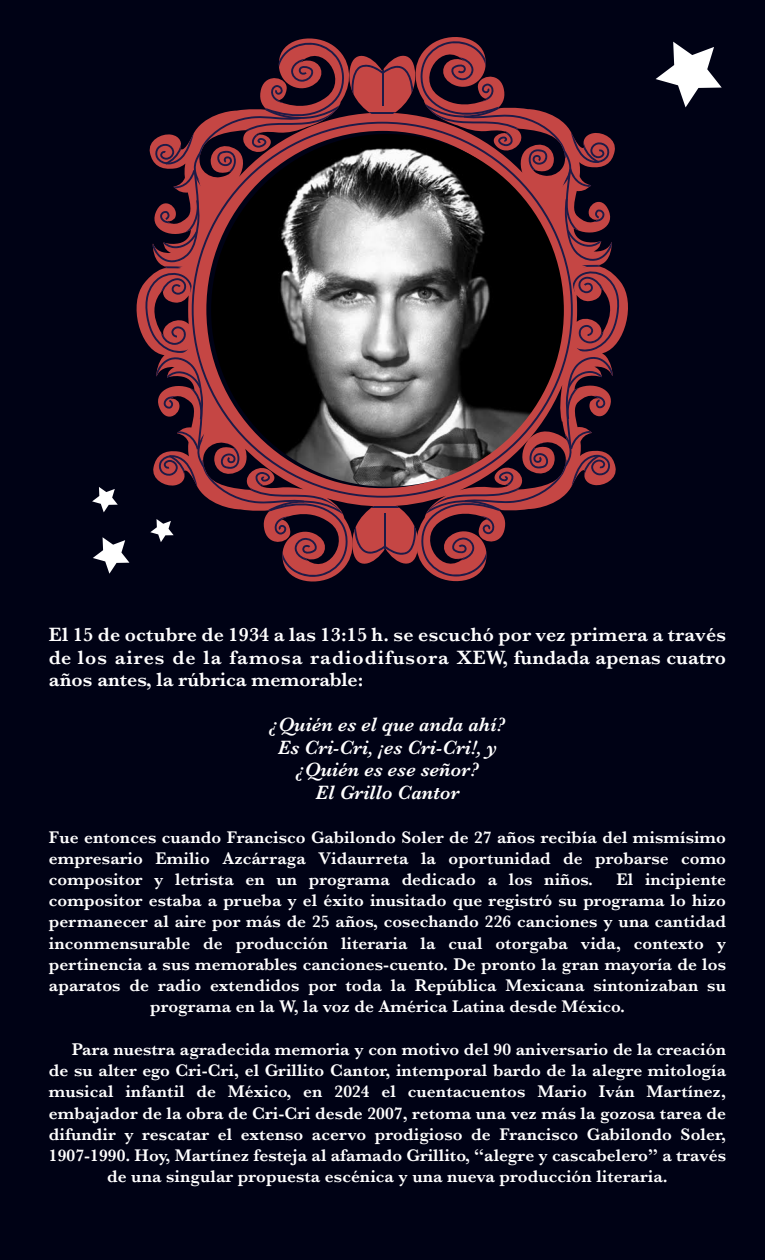
<style>
.page{position:relative;width:765px;height:1260px;background:#000215}
.page>*{position:absolute;margin:0;border:0;box-sizing:border-box;transform-origin:0 0}
.t1{font:600 20px/22.5px "Baskerville";color:#fff;text-align:justify}
.t2{font:italic 600 20px/22.5px "Baskerville";color:#fff;text-align:center}
.t3{font:600 17.5px/21.2px "Baskerville";letter-spacing:.005em;color:#fff;text-align:justify}
</style>
<div class="page">
<svg style="left:93px;top:537px;width:35px;height:37px"></svg>
<svg style="left:656px;top:42px;width:66px;height:65px"></svg>
<svg style="left:92px;top:487px;width:26px;height:25px"></svg>
<svg style="left:145px;top:40px;width:475px;height:537px"></svg>
<svg style="left:192px;top:122px;width:381px;height:376px;fill:#c54644"></svg>
<img style="left:211px;top:134px;width:353px;height:353px;border-radius:176px">
<p class="t1" style="left:49px;top:623px;width:679px">El 15 de octubre de 1934 a las 13:15 h. se escuchó por vez primera a través de los aires de la famosa radiodifusora XEW, fundada apenas cuatro años antes, la rúbrica memorable:</p>
<p class="t2" style="left:269px;top:714px;width:238px">¿Quién es el que anda ahí?<br>Es Cri-Cri, ¡es Cri-Cri!, y ¿Quién es ese señor?<br>El Grillo Cantor</p>
<p class="t3" style="left:49px;top:826px;width:679px">Fue entonces cuando Francisco Gabilondo Soler de 27 años recibía del mismísimo empresario Emilio Azcárraga Vidaurreta la oportunidad de probarse como compositor y letrista en un programa dedicado a los niños.</p>
<p class="t3" style="left:616px;top:869px;width:111px">El incipiente</p>
<p class="t3" style="left:49px;top:890px;width:679px">compositor estaba a prueba y el éxito inusitado que registró su programa lo hizo</p>
<p class="t3" style="left:49px;top:911px;width:679px">permanecer al aire por más de 25 años, cosechando 226 canciones y una cantidad</p>
<p class="t3" style="left:49px;top:932px;width:679px">inconmensurable de producción literaria la cual otorgaba vida, contexto y</p>
<p class="t3" style="left:49px;top:954px;width:679px">pertinencia a sus memorables canciones-cuento. De pronto la gran mayoría de los</p>
<p class="t3" style="left:49px;top:975px;width:679px">aparatos de radio extendidos por toda la República Mexicana sintonizaban su</p>
<p class="t3" style="left:150px;top:996px;width:476px">programa en la W, la voz de América Latina desde México.</p>
<p class="t3" style="left:72px;top:1039px;width:656px">Para nuestra agradecida memoria y con motivo del 90 aniversario de la creación</p>
<p class="t3" style="left:49px;top:1060px;width:679px">de su alter ego Cri-Cri, el Grillito Cantor, intemporal bardo de la alegre mitología</p>
<p class="t3" style="left:49px;top:1081px;width:679px">musical infantil de México, en 2024 el cuentacuentos Mario Iván Martínez,</p>
<p class="t3" style="left:49px;top:1102px;width:679px">embajador de la obra de Cri-Cri desde 2007, retoma una vez más la gozosa tarea de</p>
<p class="t3" style="left:49px;top:1124px;width:679px">difundir y rescatar el extenso acervo prodigioso de Francisco Gabilondo Soler,</p>
<p class="t3" style="left:49px;top:1145px;width:679px">1907-1990. Hoy, Martínez festeja al afamado Grillito, “alegre y cascabelero” a través</p>
<p class="t3" style="left:107px;top:1166px;width:562px">de una singular propuesta escénica y una nueva producción literaria.</p>
</div>
